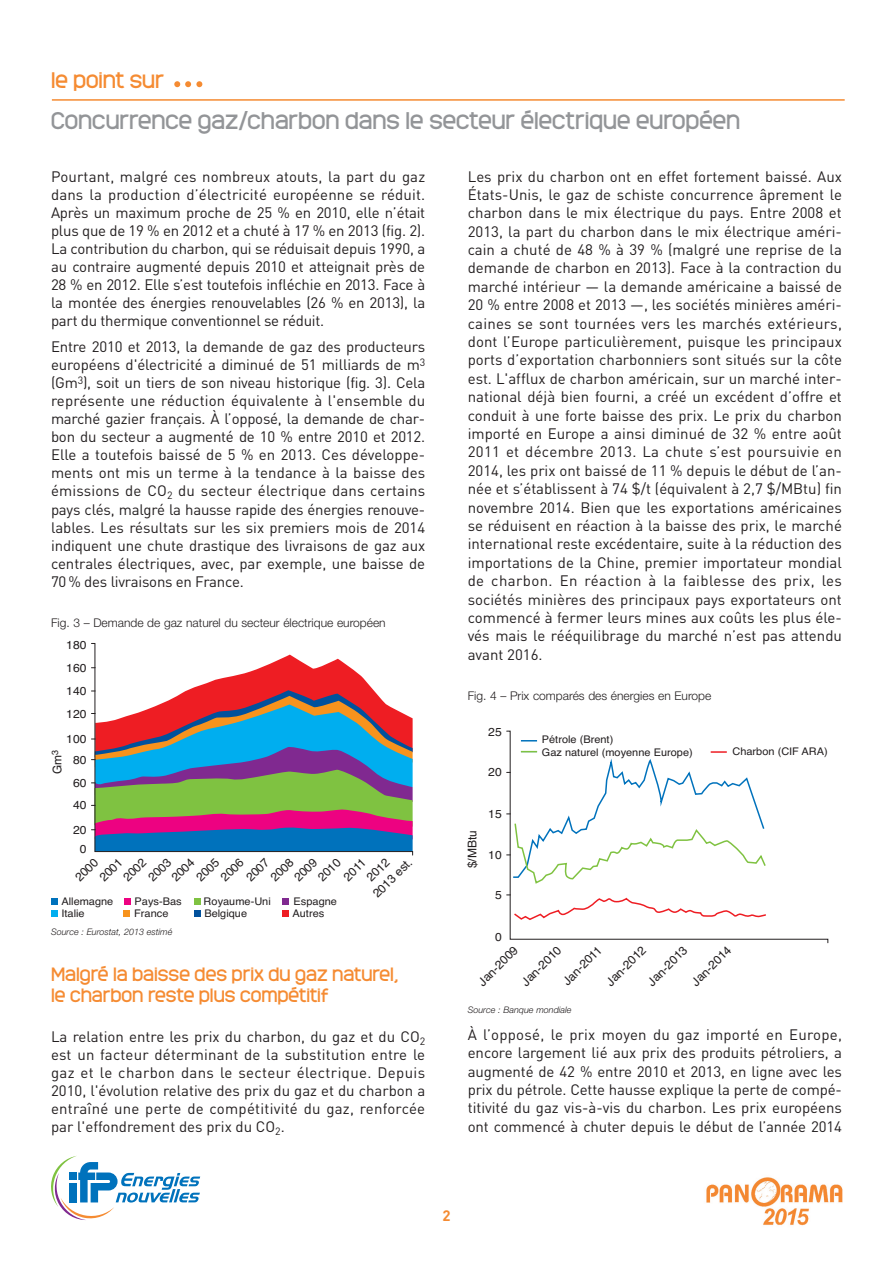
<style>
.page{position:relative;width:893px;height:1263px;background:#fff}
.page>*{position:absolute;margin:0;border:0;box-sizing:border-box;transform-origin:0 0}
.t1{font:22.5px "Monark";color:#939598}
.t2{font:21px "Monark";color:#f58b32}
.t3{font:18px/21px "Monark";color:#f58b32}
.t4{font:15px/18.5px "DIN";letter-spacing:-.01em;color:#231f20;text-align:justify}
.t5{font:700 15px "DIN";color:#f58b32}
.t6{font:12px "Helvetica";color:#231f20}
.t7{font:300 12px "Helvetica Neue LT Std";color:#231f20}
.t8{font:11.55px/23px "Helvetica";color:#231f20;text-align:center;scale:1.05 1}
.t9{font:10.5px/12px "Helvetica";color:#231f20;scale:1.05 1}
.t10{font:italic 300 9px "Helvetica Neue LT Std";color:#231f20}
</style>
<div class="page">
<svg style="left:174px;top:81px;width:28px;height:6px"></svg>
<hr style="left:52px;top:99px;width:793px;height:2px;background:#f58b32">
<svg style="left:51px;top:1156px;width:149px;height:64px"></svg>
<img style="left:706px;top:1177px;width:137px;height:49px">
<div style="left:51px;top:898px;width:7px;height:6px;background:#0072bc"></div>
<svg style="left:124px;top:898px;width:6px;height:6px"></svg>
<div style="left:194px;top:898px;width:7px;height:6px;background:#7fc241"></div>
<div style="left:282px;top:898px;width:7px;height:6px;background:#802990"></div>
<div style="left:51px;top:910px;width:7px;height:6px;background:#00aeef"></div>
<div style="left:123px;top:910px;width:7px;height:6px;background:#f7931d"></div>
<div style="left:194px;top:910px;width:7px;height:6px;background:#01519c"></div>
<div style="left:282px;top:910px;width:7px;height:6px;background:#ee1d23"></div>
<svg style="left:91px;top:643px;width:322px;height:213px"></svg>
<svg style="left:506px;top:730px;width:322px;height:213px"></svg>
<svg style="left:507px;top:894px;width:260px;height:27px"></svg>
<svg style="left:521px;top:740px;width:16px;height:1px"></svg>
<svg style="left:507px;top:751px;width:260px;height:134px"></svg>
<h2 class="t2" style="left:51px;top:65px;width:115px">le point sur</h2>
<h1 class="t1" style="left:51px;top:105px;width:691px">Concurrence gaz/charbon dans le secteur électrique européen</h1>
<p class="t4" style="left:51px;top:167px;width:376px;line-height:18px">Pourtant, malgré ces nombreux atouts, la part du gaz dans la production d’électricité européenne se réduit.<br>Après un maximum proche de 25 % en 2010, elle n’était plus que de 19 % en 2012 et a chuté à 17 % en 2013 (fig. 2).<br>La contribution du charbon, qui se réduisait depuis 1990, a au contraire augmenté depuis 2010 et atteignait près de 28 % en 2012. Elle s’est toutefois infléchie en 2013. Face à la montée des énergies renouvelables (26 % en 2013), la part du thermique conventionnel se réduit.</p>
<p class="t4" style="left:51px;top:337px;width:376px;line-height:18px">Entre 2010 et 2013, la demande de gaz des producteurs européens d'électricité a diminué de 51 milliards de m<sup>3 </sup>(Gm<sup>3</sup>), soit un tiers de son niveau historique (fig. 3). Cela représente une réduction équivalente à l'ensemble du marché gazier français. À l’opposé, la demande de char&shy;bon du secteur a augmenté de 10 % entre 2010 et 2012.<br>Elle a toutefois baissé de 5 % en 2013. Ces développe&shy;ments ont mis un terme à la tendance à la baisse des émissions de CO<sub>2</sub> du secteur électrique dans certains pays clés, malgré la hausse rapide des énergies renouve&shy;lables. Les résultats sur les six premiers mois de 2014 indiquent une chute drastique des livraisons de gaz aux centrales électriques, avec, par exemple, une baisse de 70 % des livraisons en France.</p>
<p class="t7" style="left:51px;top:618px;width:336px">Fig. 3 – Demande de gaz naturel du secteur électrique européen</p>
<p class="t4" style="left:468px;top:166px;width:376px">Les prix du charbon ont en effet fortement baissé. Aux États-Unis, le gaz de schiste concurrence âprement le charbon dans le mix électrique du pays. Entre 2008 et 2013, la part du charbon dans le mix électrique améri&shy;cain a chuté de 48 % à 39 % (malgré une reprise de la demande de charbon en 2013). Face à la contraction du marché intérieur — la demande américaine a baissé de 20 % entre 2008 et 2013 —, les sociétés minières améri&shy;caines se sont tournées vers les marchés extérieurs, dont l’Europe particulièrement, puisque les principaux ports d’exportation charbonniers sont situés sur la côte est. L'afflux de charbon américain, sur un marché inter&shy;national déjà bien fourni, a créé un excédent d’offre et conduit à une forte baisse des prix. Le prix du charbon importé en Europe a ainsi diminué de 32 % entre août 2011 et décembre 2013. La chute s’est poursuivie en 2014, les prix ont baissé de 11 % depuis le début de l’an&shy;née et s’établissent à 74 $/t (équivalent à 2,7 $/MBtu) fin novembre 2014. Bien que les exportations américaines se réduisent en réaction à la baisse des prix, le marché international reste excédentaire, suite à la réduction des importations de la Chine, premier importateur mondial de charbon. En réaction à la faiblesse des prix, les sociétés minières des principaux pays exportateurs ont commencé à fermer leurs mines aux coûts les plus éle&shy;vés mais le rééquilibrage du marché n’est pas attendu avant 2016.</p>
<p class="t7" style="left:468px;top:692px;width:245px">Fig. 4 – Prix comparés des énergies en Europe</p>
<p class="t8" style="left:66px;top:633px;width:21px;text-align:justify">180<br>160<br>140<br>120</p>
<p class="t8" style="left:66px;top:729px;width:21px;line-height:20.7px">100<br>80</p>
<p class="t8" style="left:73px;top:772px;width:14px;line-height:22.5px;text-align:left">60<br>40</p>
<p class="t8" style="left:73px;top:820px;width:14px;line-height:19.5px">20<br>0</p>
<p class="t6" style="left:71px;top:873px;width:29px;rotate:-45deg">2000</p>
<p class="t6" style="left:95px;top:873px;width:29px;rotate:-45deg">2001</p>
<p class="t6" style="left:119px;top:873px;width:29px;rotate:-45deg">2002</p>
<p class="t6" style="left:144px;top:873px;width:29px;rotate:-45deg">2003</p>
<p class="t6" style="left:167px;top:873px;width:29px;rotate:-45deg">2004</p>
<p class="t6" style="left:192px;top:873px;width:29px;rotate:-45deg">2005</p>
<p class="t6" style="left:216px;top:873px;width:29px;rotate:-45deg">2006</p>
<p class="t6" style="left:242px;top:873px;width:29px;rotate:-45deg">2007</p>
<p class="t6" style="left:266px;top:873px;width:29px;rotate:-45deg">2008</p>
<p class="t6" style="left:290px;top:873px;width:29px;rotate:-45deg">2009</p>
<p class="t6" style="left:313px;top:873px;width:29px;rotate:-45deg">2010</p>
<p class="t6" style="left:339px;top:872px;width:28px;rotate:-45deg">2011</p>
<p class="t6" style="left:362px;top:873px;width:29px;rotate:-45deg">2012</p>
<p class="t8" style="left:488px;top:721px;width:14px">25</p>
<p class="t8" style="left:488px;top:761px;width:14px">20</p>
<p class="t8" style="left:488px;top:803px;width:14px">15</p>
<p class="t8" style="left:488px;top:844px;width:14px">10</p>
<p class="t8" style="left:495px;top:884px;width:8px">5</p>
<p class="t8" style="left:495px;top:926px;width:8px">0</p>
<p class="t6" style="left:474px;top:977px;width:52px;rotate:-45deg">Jan-2009</p>
<p class="t6" style="left:517px;top:977px;width:52px;rotate:-45deg">Jan-2010</p>
<p class="t6" style="left:558px;top:976px;width:51px;rotate:-45deg">Jan-2011</p>
<p class="t6" style="left:602px;top:977px;width:52px;rotate:-45deg">Jan-2012</p>
<p class="t6" style="left:643px;top:977px;width:52px;rotate:-45deg">Jan-2013</p>
<p class="t6" style="left:687px;top:977px;width:52px;rotate:-45deg">Jan-2014</p>
<p class="t9" style="left:542px;top:733px;width:145px;line-height:12.6px">Pétrole (Brent)<br>Gaz naturel (moyenne Europe)</p>
<p class="t9" style="left:732px;top:746px;width:92px">Charbon (CIF ARA)</p>
<p class="t6" style="left:48px;top:774px;width:26px;rotate:-90deg">Gm<sup>3</sup></p>
<p class="t6" style="left:463px;top:868px;width:40px;rotate:-90deg">$/MBtu</p>
<p class="t6" style="left:368px;top:889px;width:51px;rotate:-45deg">2013 est.</p>
<p class="t9" style="left:61px;top:895px;width:51px">Allemagne<br>Italie</p>
<p class="t9" style="left:135px;top:895px;width:46px">Pays-Bas</p>
<p class="t9" style="left:204px;top:895px;width:65px">Royaume-Uni</p>
<p class="t9" style="left:294px;top:895px;width:43px">Espagne</p>
<p class="t9" style="left:134px;top:907px;width:34px">France</p>
<p class="t9" style="left:204px;top:907px;width:42px">Belgique</p>
<p class="t9" style="left:292px;top:907px;width:32px">Autres</p>
<p class="t10" style="left:51px;top:928px;width:123px">Source : Eurostat, 2013 estimé</p>
<p class="t3" style="left:51px;top:963px;width:349px">Malgré la baisse des prix du gaz naturel, le charbon reste plus compétitif</p>
<p class="t4" style="left:51px;top:1027px;width:376px;line-height:18px">La relation entre les prix du charbon, du gaz et du CO<sub>2 </sub>est un facteur déterminant de la substitution entre le gaz et le charbon dans le secteur électrique. Depuis 2010, l'évolution relative des prix du gaz et du charbon a entraîné une perte de compétitivité du gaz, renforcée par l'effondrement des prix du CO<sub>2</sub>.</p>
<p class="t10" style="left:468px;top:1006px;width:105px">Source : Banque mondiale</p>
<p class="t4" style="left:468px;top:1025px;width:376px">À l’opposé, le prix moyen du gaz importé en Europe, encore largement lié aux prix des produits pétroliers, a augmenté de 42 % entre 2010 et 2013, en ligne avec les prix du pétrole. Cette hausse explique la perte de compé&shy;titivité du gaz vis-à-vis du charbon. Les prix européens ont commencé à chuter depuis le début de l’année 2014</p>
<p class="t5" style="left:442px;top:1206px;width:10px">2</p>
</div>
